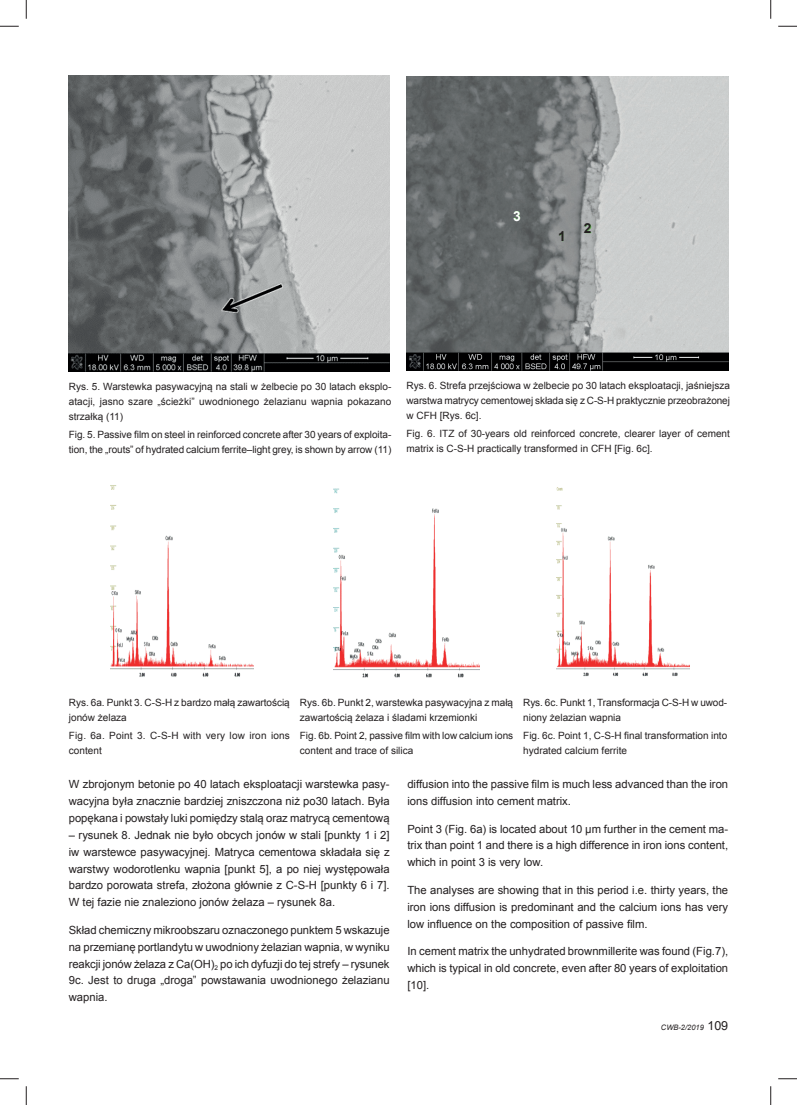
<style>
.page{position:relative;width:797px;height:1105px;background:#fff}
.page>*{position:absolute;margin:0;border:0;box-sizing:border-box;transform-origin:0 0}
.t1{font:700 13.75px "Arial";color:#231f20}
.t2{font:700 13.75px "Arial";color:#fff}
.t3{font:11.25px/16.9px "Arial";color:#231f20;text-align:justify}
.t4{font:10px/15px "Arial";color:#231f20}
.t5{font:italic 7.5px "Arial";color:#231f20}
.s1{font-style:normal;font-size:12.5px}
</style>
<div class="page">
<img style="left:69px;top:76px;width:320px;height:295px">
<img style="left:110px;top:485px;width:143px;height:192px">
<img style="left:333px;top:488px;width:146px;height:190px">
<img style="left:557px;top:487px;width:132px;height:190px">
<img style="left:406px;top:77px;width:322px;height:293px">
<svg style="left:0;top:25px;width:19px;height:2px"></svg>
<svg style="left:778px;top:25px;width:19px;height:2px"></svg>
<svg style="left:0;top:1078px;width:19px;height:1px"></svg>
<svg style="left:778px;top:1078px;width:19px;height:1px"></svg>
<svg style="left:25px;top:0;width:2px;height:19px"></svg>
<svg style="left:25px;top:1086px;width:2px;height:19px"></svg>
<svg style="left:770px;top:0;width:1px;height:19px"></svg>
<svg style="left:770px;top:1086px;width:1px;height:19px"></svg>
<p class="t2" style="left:513px;top:209px;width:9px">3</p>
<p class="t1" style="left:558px;top:229px;width:9px">1</p>
<p class="t1" style="left:584px;top:220px;width:9px">2</p>
<p class="t4" style="left:69px;top:379px;width:324px;text-align:justify">Rys. 5. Warstewka pasywacyjną na stali w żelbecie po 30 latach eksplo&shy;atacji, jasno szare „ścieżki” uwodnionego żelazianu wapnia pokazano strzałką (11)</p>
<p class="t4" style="left:69px;top:427px;width:324px">Fig. 5. Passive film on steel in reinforced concrete after 30 years of exploita&shy;tion, the „routs” of hydrated calcium ferrite–light grey, is shown by arrow (11)</p>
<p class="t4" style="left:406px;top:378px;width:325px;text-align:justify">Rys. 6. Strefa przejściowa w żelbecie po 30 latach eksploatacji, jaśniejsza warstwa matrycy cementowej składa się z C-S-H praktycznie przeobrażonej w CFH [Rys. 6c].</p>
<p class="t4" style="left:406px;top:426px;width:325px">Fig. 6. ITZ of 30-years old reinforced concrete, clearer layer of cement matrix is C-S-H practically transformed in CFH [Fig. 6c].</p>
<p class="t4" style="left:69px;top:695px;width:222px">Rys. 6a. Punkt 3. C-S-H z bardzo małą zawartością jonów żelaza</p>
<p class="t4" style="left:69px;top:728px;width:222px">Fig. 6a. Point 3. C-S-H with very low iron ions content</p>
<p class="t4" style="left:300px;top:695px;width:215px">Rys. 6b. Punkt 2, warstewka pasywacyjna z małą zawartością żelaza i śladami krzemionki</p>
<p class="t4" style="left:300px;top:728px;width:215px">Fig. 6b. Point 2, passive film with low calcium ions content and trace of silica</p>
<p class="t4" style="left:523px;top:695px;width:205px">Rys. 6c. Punkt 1, Transformacja C-S-H w uwod&shy;niony żelazian wapnia</p>
<p class="t4" style="left:523px;top:728px;width:205px">Fig. 6c. Point 1, C-S-H final transformation into hydrated calcium ferrite</p>
<p class="t3" style="left:69px;top:776px;width:322px">W zbrojonym betonie po 40 latach eksploatacji warstewka pasy&shy;wacyjna była znacznie bardziej zniszczona niż po30 latach. Była popękana i powstały luki pomiędzy stalą oraz matrycą cementową</p>
<p class="t3" style="left:69px;top:826px;width:322px">– rysunek 8. Jednak nie było obcych jonów w stali [punkty 1 i 2] iw warstewce pasywacyjnej. Matryca cementowa składała się z warstwy wodorotlenku wapnia [punkt 5], a po niej występowała bardzo porowata strefa, złożona głównie z C-S-H [punkty 6 i 7].<br>W tej fazie nie znaleziono jonów żelaza – rysunek 8a.</p>
<p class="t3" style="left:69px;top:921px;width:322px">Skład chemiczny mikroobszaru oznaczonego punktem 5 wskazuje na przemianę portlandytu w uwodniony żelazian wapnia, w wyniku reakcji jonów żelaza z Ca(OH)<sub>2</sub> po ich dyfuzji do tej strefy – rysunek 9c. Jest to druga „droga” powstawania uwodnionego żelazianu wapnia.</p>
<p class="t3" style="left:407px;top:776px;width:322px">diffusion into the passive film is much less advanced than the iron ions diffusion into cement matrix.</p>
<p class="t3" style="left:407px;top:820px;width:322px">Point 3 (Fig. 6a) is located about 10 μm further in the cement ma&shy;trix than point 1 and there is a high difference in iron ions content, which in point 3 is very low.</p>
<p class="t3" style="left:407px;top:881px;width:322px">The analyses are showing that in this period i.e. thirty years, the iron ions diffusion is predominant and the calcium ions has very low influence on the composition of passive film.</p>
<p class="t3" style="left:407px;top:943px;width:322px">In cement matrix the unhydrated brownmillerite was found (Fig.7), which is typical in old concrete, even after 80 years of exploitation [10].</p>
<p class="t5" style="left:661px;top:1023px;width:69px">CWB-2/2019 <span class="s1">109</span></p>
</div>
